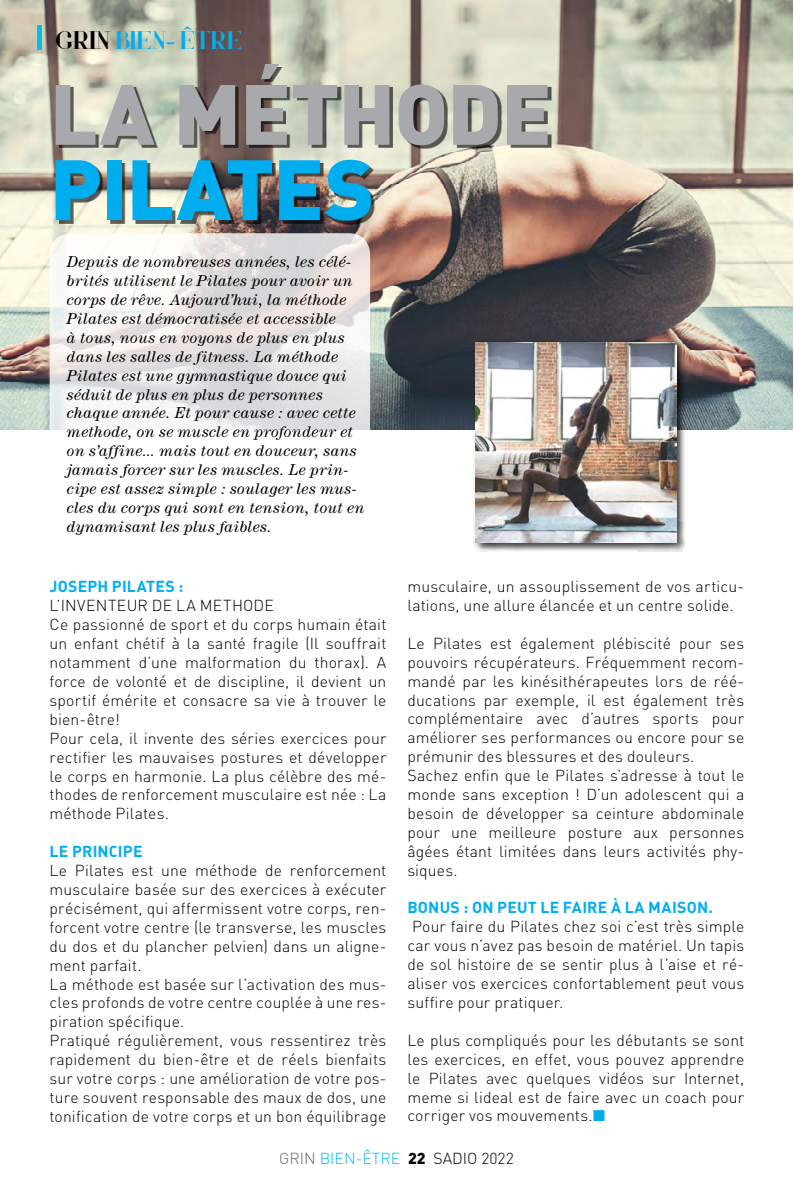
<style>
.page{position:relative;width:794px;height:1191px;background:#fff}
.page>*{position:absolute;margin:0;border:0;box-sizing:border-box;transform-origin:0 0}
.t1{font:84px "DIN Black Alternate";letter-spacing:-.01em;color:#a7a9ac}
.t2{font:84px "DIN Black Alternate";letter-spacing:-.015em;color:#00aeef}
.t3{font:26.25px "Voor";color:#00aeef}
.t4{font:300 15.75px/18.9px "DIN";letter-spacing:.01em;color:#000}
.t5{font:italic 15.75px/18.9px "Century";letter-spacing:.025em;color:#000}
.t6{font:15.75px "DIN Bold Alternate";letter-spacing:.015em;color:#00aeef}
.t7{font:300 15.75px "DIN";color:#00bdf3}
.s1{color:#000}
.s2{color:#00aeef}
.s3{color:#656669}
.s4{font-weight:900;color:#000}
</style>
<div class="page">
<img style="left:0;top:0;width:792px;height:429px">
<svg style="left:50px;top:233px;width:320px;height:197px"></svg>
<div style="left:37px;top:25px;width:5px;height:25px;background:#00c2df"></div>
<div style="left:59px;top:67px;width:492px;height:158px;background:#000;opacity:.62"></div>
<div style="left:473px;top:340px;width:212px;height:211px;background:#000;opacity:.75"></div>
<img style="left:475px;top:342px;width:201px;height:201px">
<h2 class="t3" style="left:55px;top:25px;width:156px"><span class="s1">grin</span> BIEN- ÊTRE</h2>
<h1 class="t1" style="left:50px;top:58px;width:504px">LA MÉTHODE</h1>
<h1 class="t2" style="left:50px;top:133px;width:326px">PILATES</h1>
<p class="t5" style="left:67px;top:252px;width:299px">Depuis de nombreuses années, les célé&shy;brités utilisent le Pilates pour avoir un corps de rêve. Aujourd’hui, la méthode Pilates est démocratisée et accessible<br>à tous, nous en voyons de plus en plus dans les salles de fitness. La méthode Pilates est une gymnastique douce qui séduit de plus en plus de personnes chaque année. Et pour cause : avec cette methode, on se muscle en profondeur et on s’affine... mais tout en douceur, sans jamais forcer sur les muscles. Le prin&shy;cipe est assez simple : soulager les mus&shy;cles du corps qui sont en tension, tout en dynamisant les plus faibles.</p>
<p class="t6" style="left:50px;top:576px;width:11px">JOSEP</p>
<p class="t6" style="left:97px;top:576px;width:59px">H PILATES</p>
<p class="t6" style="left:179px;top:576px;width:7px">:</p>
<p class="t4" style="left:50px;top:596px;width:78px">L’I NVENTEUR</p>
<p class="t4" style="left:50px;top:596px;width:338px;text-indent:102px">DE LA METHODE<br>Ce passionné de sport et du corps humain était un enfant chétif à la santé fragile (I l souffrait notamment d’une malformation du thorax). A force de volonté et de discipline, il devient un sportif émérite et consacre sa vie à trouver le bien-être!<br>Pour cela, il invente des séries exercices pour rectifier les mauvaises postures et développer le corps en harmonie. La plus célèbre des mé&shy;thodes de renforcement musculaire est née : La méthode Pilates.</p>
<p class="t6" style="left:50px;top:841px;width:51px">LE PRINCI</p>
<p class="t6" style="left:123px;top:841px;width:21px">PE</p>
<p class="t4" style="left:49px;top:860px;width:338px">Le Pilates est une méthode de renforcement musculaire basée sur des exercices à exécuter précisément, qui affermissent votre corps, ren&shy;forcent votre centre (le transverse, les muscles du dos et du plancher pelvien) dans un aligne&shy;ment parfait.<br>La méthode est basée sur l’activation des mus&shy;cles profonds de votre centre couplée à une res&shy;piration spécifique.<br>Pratiqué régulièrement, vous ressentirez très rapidement du bien-être et de réels bienfaits sur votre corps : une amélioration de votre pos&shy;ture souvent responsable des maux de dos, une tonification de votre corps et un bon équilibrage</p>
<p class="t4" style="left:407px;top:577px;width:338px">musculaire, un assouplissement de vos articu&shy;lations, une allure élancée et un centre solide.</p>
<p class="t4" style="left:407px;top:633px;width:338px">Le Pilates est également plébiscité pour ses pouvoirs récupérateurs. Fréquemment recom&shy;mandé par les kinésithérapeutes lors de réé&shy;ducations par exemple, il est également très complémentaire avec d’autres sports pour améliorer ses performances ou encore pour se prémunir des blessures et des douleurs.<br>Sachez enfin que le Pilates s’adresse à tout le monde sans exception ! D’un adolescent qui a besoin de développer sa ceinture abdominale pour une meilleure posture aux personnes âgées étant limitées dans leurs activités phy&shy;siques.</p>
<p class="t6" style="left:407px;top:897px;width:251px">BONUS : ON PEUT LE FAI RE À LA MAI</p>
<p class="t6" style="left:677px;top:897px;width:37px">SON.</p>
<p class="t4" style="left:407px;top:917px;width:338px;text-align:justify">Pour faire du Pilates chez soi c’est très simple car vous n’avez pas besoin de matériel. U n tapis de sol histoire de se sentir plus à l’aise et ré&shy;aliser vos exercices confortablement peut vous suffire pour pratiquer.</p>
<p class="t4" style="left:407px;top:1030px;width:338px;text-align:justify">Le plus compliqués pour les débutants se sont les exercices, en effet, vous pouvez apprendre le Pilates avec quelques vidéos sur I nternet, meme si lideal est de faire avec un coach pour corriger vos mouvements.<span class="s2">■</span></p>
<p class="t7" style="left:279px;top:1149px;width:236px"><span class="s3">grin</span> BIEN-ÊTRE <span class="s4">22</span> <span class="s1">sadio 2022</span></p>
</div>
